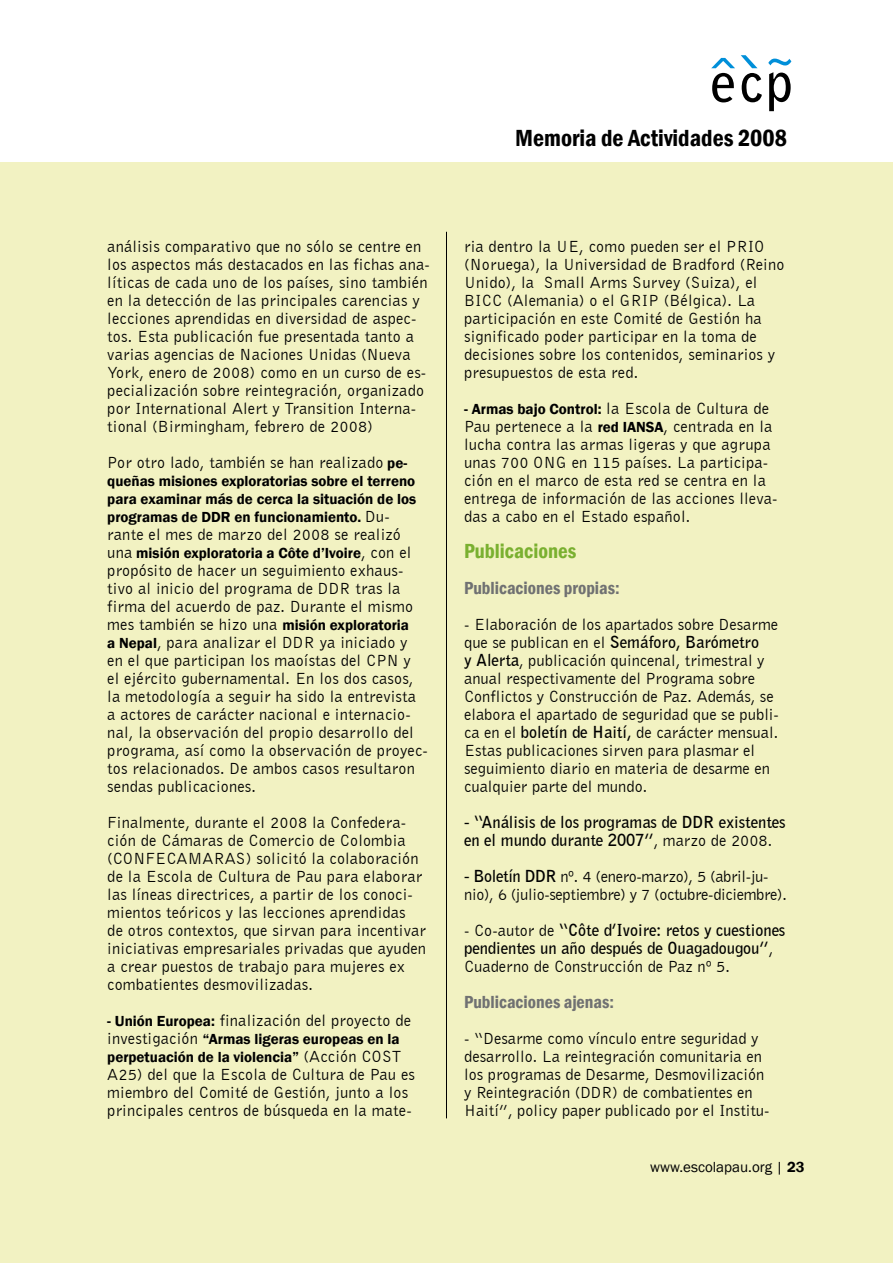
<style>
.page{position:relative;width:893px;height:1263px;background:#fff}
.page>*{position:absolute;margin:0;border:0;box-sizing:border-box;transform-origin:0 0}
.t1{font:600 condensed 24px "Franklin Gothic";color:#000}
.t2{font:600 condensed 21px "Franklin Gothic";color:#7ab030}
.t3{font:600 condensed 18px "Franklin Gothic";color:#707172}
.t4{font:16.5px/18px "Bell Gothic BT";letter-spacing:.01em;color:#000}
.t5{font:700 16.5px/18px "Bell Gothic BT";color:#000}
.t6{font:16.5px/18px "Bell Gothic BT";letter-spacing:-.02em;color:#000}
.t7{font:600 15px/18px "Franklin Gothic";color:#000;text-align:justify}
.t8{font:15px "Franklin Gothic";color:#000}
.s1{font-family:"Franklin Gothic";font-weight:600;font-size:15px}
.s2{font-family:"Bell Gothic BT";font-weight:400;font-size:16.5px}
.s3{font-weight:700}
.s4{font-weight:400}
.s5{font-weight:600}
</style>
<div class="page">
<div style="left:0;top:163px;width:893px;height:1100px;background:#f2f2c2"></div>
<svg style="left:769px;top:72px;width:22px;height:39px"></svg>
<svg style="left:741px;top:55px;width:21px;height:47px"></svg>
<svg style="left:768px;top:59px;width:23px;height:7px"></svg>
<svg style="left:711px;top:58px;width:24px;height:44px"></svg>
<hr style="left:446px;top:232px;width:1px;height:886px;background:#000">
<h1 class="t1" style="left:515px;top:122px;width:273px">Memoria de Actividades 2008</h1>
<p class="t4" style="left:107px;top:237px;width:324px">análisis comparativo que no sólo se centre en los aspectos más destacados en las fichas ana&shy;líticas de cada uno de los países, sino también en la detección de las principales carencias y lecciones aprendidas en diversidad de aspec&shy;tos. Esta publicación fue presentada tanto a varias agencias de Naciones Unidas (Nueva York, enero de 2008) como en un curso de es&shy;pecialización sobre reintegración, organizado por International Alert y Transition Interna&shy;tional (Birmingham, febrero de 2008)</p>
<p class="t4" style="left:107px;top:453px;width:301px">Por otro lado, también se han realizado <span class="s1">pe-</span></p>
<p class="t7" style="left:107px;top:472px;width:310px">queñas misiones exploratorias sobre el terreno para examinar más de cerca la situación de los programas de DDR en funcionamiento. <span class="s2">Du-</span></p>
<p class="t4" style="left:107px;top:525px;width:295px">rante el mes de marzo del 2008 se realizó</p>
<p class="t7" style="left:107px;top:544px;width:306px"><span class="s2">una</span> misión exploratoria a Côte d’Ivoire<span class="s2">, con el</span></p>
<p class="t4" style="left:107px;top:561px;width:322px">propósito de hacer un seguimiento exhaus&shy;tivo al inicio del programa de DDR tras la firma del acuerdo de paz. Durante el mismo mes también se hizo una <span class="s1">misión exploratoria<br>a Nepal</span>, para analizar el DDR ya iniciado y<br>en el que participan los maoístas del CPN y<br>el ejército gubernamental. En los dos casos, la metodología a seguir ha sido la entrevista a actores de carácter nacional e internacio&shy;nal, la observación del propio desarrollo del programa, así como la observación de proyec&shy;tos relacionados. De ambos casos resultaron sendas publicaciones.</p>
<p class="t4" style="left:107px;top:813px;width:320px">Finalmente, durante el 2008 la Confedera&shy;ción de Cámaras de Comercio de Colombia (CONFECAMARAS) solicitó la colaboración de la Escola de Cultura de Pau para elaborar las líneas directrices, a partir de los conoci&shy;mientos teóricos y las lecciones aprendidas<br>de otros contextos, que sirvan para incentivar iniciativas empresariales privadas que ayuden a crear puestos de trabajo para mujeres ex combatientes desmovilizadas.</p>
<p class="t4" style="left:107px;top:1011px;width:305px"><span class="s1">- Unión Europea:</span> finalización del proyecto de</p>
<p class="t7" style="left:107px;top:1030px;width:295px"><span class="s2">investigación</span> “Armas ligeras europeas en la perpetuación de la violencia” <span class="s2">(Acción COST</span></p>
<p class="t4" style="left:107px;top:1065px;width:309px">A25) del que la Escola de Cultura de Pau es miembro del Comité de Gestión, junto a los principales centros de búsqueda en la mate-</p>
<p class="t4" style="left:464px;top:237px;width:322px">ria dentro la UE, como pueden ser el PRIO (Noruega), la Universidad de Bradford (Reino Unido), la Small Arms Survey (Suiza), el BICC (Alemania) o el GRIP (Bélgica). La participación en este Comité de Gestión ha significado poder participar en la toma de decisiones sobre los contenidos, seminarios y presupuestos de esta red.</p>
<p class="t4" style="left:464px;top:399px;width:315px"><span class="s1">- Armas bajo Control:</span> la Escola de Cultura de Pau pertenece a la <span class="s1">red IANSA</span>, centrada en la lucha contra las armas ligeras y que agrupa unas 700 ONG en 115 países. La participa&shy;ción en el marco de esta red se centra en la entrega de información de las acciones lleva&shy;das a cabo en el Estado español.</p>
<p class="t2" style="left:464px;top:537px;width:114px">Publicaciones</p>
<p class="t3" style="left:464px;top:576px;width:157px">Publicaciones propias:</p>
<p class="t4" style="left:464px;top:615px;width:316px">- Elaboración de los apartados sobre Desarme que se publican en el <span class="s3">Semáforo, Barómetro<br>y Alerta</span>, publicación quincenal, trimestral y anual respectivamente del Programa sobre Conflictos y Construcción de Paz. Además, se elabora el apartado de seguridad que se publi&shy;ca en el <span class="s3">boletín de Haití,</span> de carácter mensual.<br>Estas publicaciones sirven para plasmar el seguimiento diario en materia de desarme en cualquier parte del mundo.</p>
<p class="t5" style="left:464px;top:813px;width:323px">- “Análisis de los programas de DDR existentes en el mundo durante 2007”<span class="s4">, marzo de 2008.</span></p>
<p class="t6" style="left:464px;top:867px;width:324px"><span class="s3">- Boletín DDR</span> nº. 4 (enero-marzo), 5 (abril-ju&shy;nio), 6 (julio-septiembre) y 7 (octubre-diciembre).</p>
<p class="t5" style="left:464px;top:921px;width:323px"><span class="s4">- Co-autor de</span> “Côte d’Ivoire: retos y cuestiones pendientes un año después de Ouagadougou”<span class="s4">,<br>Cuaderno de Construcción de Paz nº 5.</span></p>
<p class="t3" style="left:464px;top:990px;width:151px">Publicaciones ajenas:</p>
<p class="t4" style="left:464px;top:1029px;width:307px">- “Desarme como vínculo entre seguridad y desarrollo. La reintegración comunitaria en los programas de Desarme, Desmovilización y Reintegración (DDR) de combatientes en Haití”, policy paper publicado por el Institu-</p>
<p class="t8" style="left:650px;top:1157px;width:156px">www.escolapau.org | <span class="s5">23</span></p>
</div>
